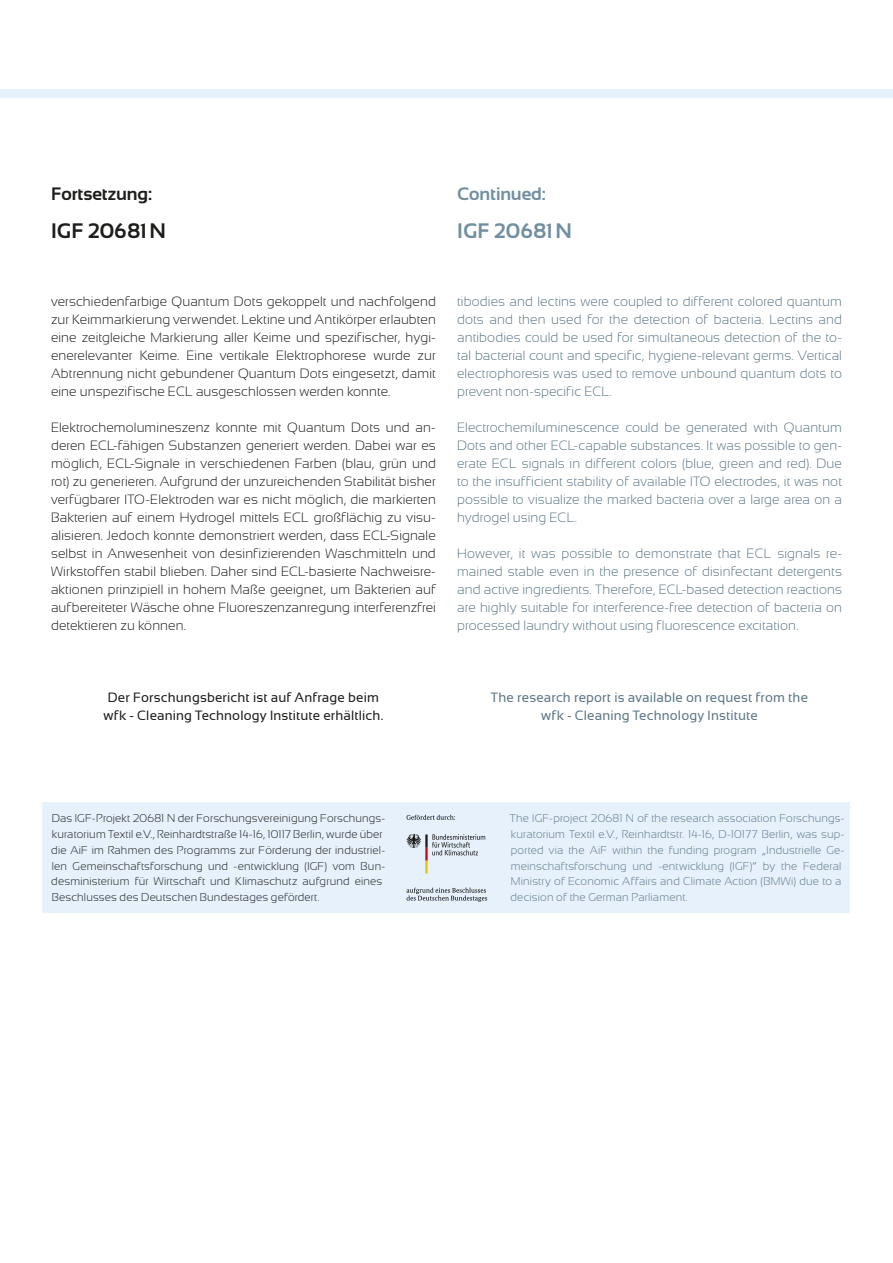
<style>
.page{position:relative;width:893px;height:1263px;background:#fff}
.page>*{position:absolute;margin:0;border:0;box-sizing:border-box;transform-origin:0 0}
.t1{font:700 21px "Sansation";letter-spacing:.005em;color:#718fa0}
.t2{font:700 21px "Sansation";letter-spacing:.005em;color:#1d1d1b}
.t3{font:700 18px "Sansation";letter-spacing:-.01em;color:#1d1d1b}
.t4{font:700 18px "Sansation";letter-spacing:-.005em;color:#718fa0}
.t5{font:300 13.5px/18px "Sansation";letter-spacing:.005em;color:#1d1d1b;text-align:justify}
.t6{font:300 13.5px/18px "Sansation";letter-spacing:.01em;color:#5d7785;text-align:justify}
.t7{font:13.5px/18px "Sansation";letter-spacing:.01em;color:#1d1d1b;text-align:center}
.t8{font:13.5px/18px "Sansation";letter-spacing:.01em;color:#5d7785;text-align:center}
.t9{font:300 11.25px/15.8px "Sansation";letter-spacing:.015em;color:#1d1d1b}
.t10{font:300 11.25px/15.8px "Sansation";letter-spacing:.015em;color:#5d7785}
</style>
<div class="page">
<div style="left:43px;top:803px;width:807px;height:110px;background:#e6f1fc"></div>
<svg style="left:407px;top:815px;width:48px;height:5px"></svg>
<svg style="left:407px;top:888px;width:80px;height:14px"></svg>
<svg style="left:406px;top:834px;width:79px;height:39px"></svg>
<div style="left:0;top:89px;width:893px;height:9px;background:#e6f1fc"></div>
<h2 class="t3" style="left:51px;top:184px;width:103px">Fortsetzung:</h2>
<h1 class="t2" style="left:51px;top:219px;width:117px">IGF 20681 N</h1>
<h2 class="t4" style="left:457px;top:184px;width:90px">Continued:</h2>
<h1 class="t1" style="left:457px;top:219px;width:117px">IGF 20681 N</h1>
<p class="t5" style="left:51px;top:292px;width:386px">verschiedenfarbige Quantum Dots gekoppelt und nachfolgend zur Keimmarkierung verwendet. Lektine und Antikörper erlaubten eine zeitgleiche Markierung aller Keime und spezifischer, hygi&shy;enerelevanter Keime. Eine vertikale Elektrophorese wurde zur Abtrennung nicht gebundener Quantum Dots eingesetzt, damit eine unspezifische ECL ausgeschlossen werden konnte.</p>
<p class="t5" style="left:51px;top:418px;width:386px">Elektrochemolumineszenz konnte mit Quantum Dots und an&shy;deren ECL-fähigen Substanzen generiert werden. Dabei war es möglich, ECL-Signale in verschiedenen Farben (blau, grün und rot) zu generieren. Aufgrund der unzureichenden Stabilität bisher verfügbarer ITO-Elektroden war es nicht möglich, die markierten Bakterien auf einem Hydrogel mittels ECL großflächig zu visu&shy;alisieren. Jedoch konnte demonstriert werden, dass ECL-Signale selbst in Anwesenheit von desinfizierenden Waschmitteln und Wirkstoffen stabil blieben. Daher sind ECL-basierte Nachweisre&shy;aktionen prinzipiell in hohem Maße geeignet, um Bakterien auf aufbereiteter Wäsche ohne Fluoreszenzanregung interferenzfrei detektieren zu können.</p>
<p class="t6" style="left:457px;top:292px;width:386px">tibodies and lectins were coupled to different colored quantum dots and then used for the detection of bacteria. Lectins and antibodies could be used for simultaneous detection of the to&shy;tal bacterial count and specific, hygiene-relevant germs. Vertical electrophoresis was used to remove unbound quantum dots to prevent non-specific ECL.</p>
<p class="t6" style="left:457px;top:418px;width:386px">Electrochemiluminescence could be generated with Quantum Dots and other ECL-capable substances. It was possible to gen&shy;erate ECL signals in different colors (blue, green and red). Due to the insufficient stability of available ITO electrodes, it was not possible to visualize the marked bacteria over a large area on a hydrogel using ECL.</p>
<p class="t6" style="left:457px;top:544px;width:386px">However, it was possible to demonstrate that ECL signals re&shy;mained stable even in the presence of disinfectant detergents and active ingredients. Therefore, ECL-based detection reactions are highly suitable for interference-free detection of bacteria on processed laundry without using fluorescence excitation.</p>
<p class="t7" style="left:104px;top:688px;width:281px">Der Forschungsbericht ist auf Anfrage beim wfk - Cleaning Technology Institute erhältlich.</p>
<p class="t8" style="left:491px;top:688px;width:319px">The research report is available on request from the wfk - Cleaning Technology Institute</p>
<p class="t9" style="left:51px;top:810px;width:336px">Das IGF-Projekt 20681 N der Forschungsvereinigung Forschungs&shy;kuratorium Textil e.V., Reinhardtstraße 14-16, 10117 Berlin, wurde über die AiF im Rahmen des Programms zur Förderung der industriel&shy;len Gemeinschaftsforschung und -entwicklung (IGF) vom Bun&shy;desministerium für Wirtschaft und Klimaschutz aufgrund eines Beschlusses des Deutschen Bundestages gefördert.</p>
<p class="t10" style="left:510px;top:810px;width:336px">The IGF-project 20681 N of the research association Forschungs&shy;kuratorium Textil e.V., Reinhardtstr. 14-16, D-10177 Berlin, was sup&shy;ported via the AiF within the funding program „Industrielle Ge&shy;meinschaftsforschung und -entwicklung (IGF)“ by the Federal Ministry of Economic Affairs and Climate Action (BMWi) due to a decision of the German Parliament.</p>
</div>
